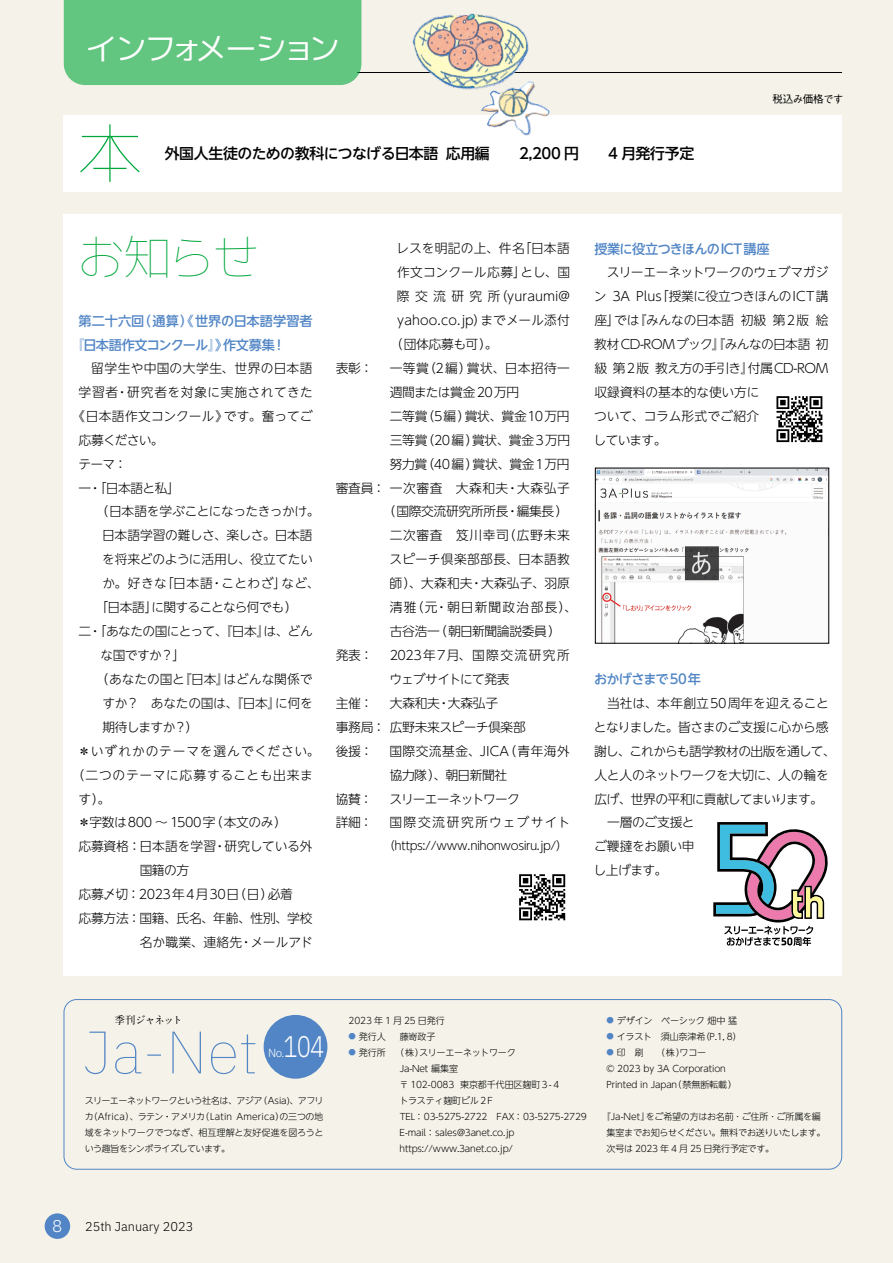
<style>
.page{position:relative;width:893px;height:1263px;background:#f5f2e9}
.page>*{position:absolute;margin:0;border:0;box-sizing:border-box;transform-origin:0 0}
.t1{font:63.75px "M+1 pthin";color:#00a73b}
.t2{font:47.85px "M+1 pthin";color:#00a73b}
.t3{font:31.95px "M+1 pregular";letter-spacing:-.1em;color:#fff}
.t4{font:300 29.7px "IBM Plex Sans";color:#fff;scale:.8 1}
.t5{font:300 16.95px "IBM Plex Sans";color:#fff}
.t6{font:500 14.85px "UD Shin Go NT Pro";letter-spacing:-.03em;color:#000}
.t7{font:500 13.35px/23.9px "UD Shin Go NT Pro";letter-spacing:-.025em;color:#5185c5}
.t8{font:500 13.35px "UD Shin Go NT Pro";letter-spacing:-.05em;color:#5185c5}
.t9{font:300 12.75px/23.9px "UD Shin Go NT Pro";letter-spacing:-.02em;color:#000}
.t10{font:300 12.75px "UD Shin Go NT Pro";letter-spacing:.01em;color:#000}
.t11{font:300 12.75px "UD Shin Go NT Pro";letter-spacing:-.055em;color:#000}
.t12{font:300 12.75px "UD Shin Go NT Pro";letter-spacing:.04em;color:#000}
.t13{font:300 12.75px "UD Shin Go NT Pro";letter-spacing:.03em;color:#000}
.t14{font:300 12.75px "UD Shin Go NT Pro";letter-spacing:.05em;color:#000}
.t15{font:300 12.75px "UD Shin Go NT Pro";letter-spacing:.005em;color:#000}
.t16{font:300 12.75px "UD Shin Go NT Pro";letter-spacing:-.04em;color:#000}
.t17{font:300 12.75px "UD Shin Go NT Pro";letter-spacing:.02em;color:#000}
.t18{font:300 12.75px/23.9px "UD Shin Go NT Pro";letter-spacing:.015em;color:#000}
.t19{font:300 12.75px "UD Shin Go NT Pro";letter-spacing:-.05em;color:#000}
.t20{font:300 12.75px "UD Shin Go NT Pro";letter-spacing:-.06em;color:#000}
.t21{font:300 12.75px "UD Shin Go NT Pro";color:#000}
.t22{font:300 12.75px "UD Shin Go NT Pro";letter-spacing:.065em;color:#000}
.t23{font:300 12.75px "IBM Plex Sans";color:#000}
.t24{font:300 12.75px "UD Shin Go NT Pro";letter-spacing:.035em;color:#000}
.t25{font:300 12.75px "UD Shin Go NT Pro";letter-spacing:.095em;color:#000}
.t26{font:300 12.75px "UD Shin Go NT Pro";letter-spacing:.025em;color:#000}
.t27{font:300 12.75px "UD Shin Go NT Pro";letter-spacing:.11em;color:#000}
.t28{font:300 12.75px "UD Shin Go NT Pro";letter-spacing:-.075em;color:#000}
.t29{font:300 11.7px "UD Shin Go NT Pro";letter-spacing:-.035em;color:#000}
.t30{font:300 11.7px "IBM Plex Sans";color:#fff}
.t31{font:700 10.65px "A1 Mincho Std";letter-spacing:-.095em;color:#000}
.t32{font:500 10.65px "Gothic BBB Pro";letter-spacing:-.05em;color:#000}
.t33{font:300 9px/15.9px "UD Shin Go NT Pro";letter-spacing:-.02em;color:#000}
.s1{font-size:7.5px;color:#5185c5}
</style>
<div class="page">
<hr style="left:357px;top:72px;width:485px;height:1px;background:#000">
<div style="left:64px;top:0;width:297px;height:85px;background:#62c580"></div>
<div style="left:64px;top:115px;width:778px;height:76px;background:#fff"></div>
<div style="left:64px;top:999px;width:778px;height:170px;border:1px solid #5185c5;border-radius:13px"></div>
<div style="left:264px;top:1015px;width:63px;height:64px;background:#5185c5;border-radius:50%"></div>
<svg style="left:85px;top:1031px;width:170px;height:43px"></svg>
<img style="left:412px;top:13px;width:138px;height:123px">
<div style="left:45px;top:1213px;width:25px;height:26px;background:#5185c5;border-radius:50%"></div>
<div style="left:64px;top:215px;width:778px;height:761px;background:#fff"></div>
<svg style="left:519px;top:874px;width:46px;height:46px"></svg>
<svg style="left:713px;top:822px;width:115px;height:124px"></svg>
<svg style="left:776px;top:396px;width:46px;height:46px"></svg>
<img style="left:597px;top:470px;width:230px;height:171px">
<h3 class="t3" style="left:85px;top:28px;width:256px">インフォメーション</h3>
<h1 class="t1" style="left:78px;top:113px;width:65px">本</h1>
<p class="t6" style="left:165px;top:141px;width:531px">外国人生徒のための教科につなげる日本語応用編　　2,200 円　　4 月発行予定</p>
<p class="t32" style="left:772px;top:90px;width:72px">税込み価格です</p>
<h2 class="t2" style="left:77px;top:228px;width:184px">お知らせ</h2>
<p class="t7" style="left:71px;top:308px;width:243px;text-indent:7px">第二十六回（通算）《世界の日本語学習者『日本語作文コンクール』》作文募集！</p>
<p class="t13" style="left:91px;top:358px;width:223px">留学生や中国の大学生、世界の日本語</p>
<p class="t12" style="left:79px;top:382px;width:236px">学習者・研究者を対象に実施されてきた</p>
<p class="t21" style="left:72px;top:406px;width:242px">《日本語作文コンクール》です。奮ってご</p>
<p class="t9" style="left:79px;top:427px;width:87px">応募ください。</p>
<p class="t9" style="left:78px;top:451px;width:50px">テーマ：</p>
<p class="t9" style="left:79px;top:475px;width:103px">一・「日本語と私」</p>
<p class="t9" style="left:95px;top:499px;width:226px">（日本語を学ぶことになったきっかけ。</p>
<p class="t9" style="left:102px;top:523px;width:212px">日本語学習の難しさ、楽しさ。日本語</p>
<p class="t9" style="left:102px;top:547px;width:212px">を将来どのように活用し、役立てたい</p>
<p class="t13" style="left:102px;top:573px;width:219px">か。好きな「日本語・ことわざ」など、</p>
<p class="t11" style="left:95px;top:597px;width:204px">「日本語」に関することなら何でも）</p>
<p class="t19" style="left:79px;top:621px;width:236px">二・「あなたの国にとって、『日本』は、どん</p>
<p class="t9" style="left:101px;top:643px;width:86px">な国ですか？」</p>
<p class="t9" style="left:95px;top:667px;width:219px">（あなたの国と『日本』はどんな関係で</p>
<p class="t9" style="left:102px;top:691px;width:212px">すか？　あなたの国は、『日本』に何を</p>
<p class="t9" style="left:103px;top:714px;width:97px">期待しますか？）</p>
<p class="t22" style="left:78px;top:740px;width:243px">＊いずれかのテーマを選んでください。</p>
<p class="t14" style="left:71px;top:764px;width:243px">（二つのテーマに応募することも出来ま</p>
<p class="t9" style="left:78px;top:786px;width:33px">す）。</p>
<p class="t16" style="left:78px;top:812px;width:211px">＊字数は800 ～ 1500字（本文のみ）</p>
<p class="t9" style="left:79px;top:834px;width:236px">応募資格：日本語を学習・研究している外</p>
<p class="t9" style="left:140px;top:858px;width:51px">国籍の方</p>
<p class="t9" style="left:79px;top:882px;width:216px">応募〆切：2023年4月30日（日）必着</p>
<p class="t9" style="left:79px;top:906px;width:236px">応募方法：国籍、氏名、年齢、性別、学校</p>
<p class="t15" style="left:140px;top:932px;width:175px">名か職業、連絡先・メールアド</p>
<p class="t17" style="left:396px;top:238px;width:175px">レスを明記の上、件名「日本語</p>
<p class="t10" style="left:397px;top:262px;width:175px">作文コンクール応募」とし、国</p>
<p class="t17" style="left:397px;top:286px;width:175px">際交流研究所（yuraumi@</p>
<p class="t10" style="left:397px;top:310px;width:174px">yahoo.co.jp）までメール添付</p>
<p class="t9" style="left:390px;top:332px;width:109px">（団体応募も可）。</p>
<p class="t9" style="left:336px;top:356px;width:39px">表彰：</p>
<p class="t24" style="left:390px;top:358px;width:182px">一等賞（2編）賞状、日本招待一</p>
<p class="t16" style="left:390px;top:382px;width:131px">週間または賞金20万円</p>
<p class="t9" style="left:390px;top:404px;width:181px">二等賞（5編）賞状、賞金10万円</p>
<p class="t9" style="left:390px;top:427px;width:182px">三等賞（20編）賞状、賞金3万円</p>
<p class="t9" style="left:390px;top:451px;width:181px">努力賞（40編）賞状、賞金1万円</p>
<p class="t12" style="left:336px;top:477px;width:236px">審査員：一次審査　大森和夫・大森弘子</p>
<p class="t9" style="left:383px;top:499px;width:187px">（国際交流研究所所長・編集長）</p>
<p class="t14" style="left:390px;top:525px;width:182px">二次審査　笈川幸司（広野未来</p>
<p class="t26" style="left:390px;top:549px;width:182px">スピーチ倶楽部部長、日本語教</p>
<p class="t10" style="left:390px;top:573px;width:182px">師）、大森和夫・大森弘子、羽原</p>
<p class="t25" style="left:390px;top:597px;width:188px">清雅（元・朝日新聞政治部長）、</p>
<p class="t9" style="left:390px;top:619px;width:173px">古谷浩一（朝日新聞論説委員）</p>
<p class="t9" style="left:336px;top:643px;width:39px">発表：</p>
<p class="t9" style="left:389px;top:643px;width:182px">2023年7月、国際交流研究所ウェブサイトにて発表</p>
<p class="t9" style="left:336px;top:691px;width:39px">主催：</p>
<p class="t9" style="left:336px;top:691px;width:192px;text-indent:54px">大森和夫・大森弘子<br>事務局：広野未来スピーチ倶楽部後援：</p>
<p class="t18" style="left:390px;top:738px;width:182px">国際交流基金、JICA（青年海外協力隊）、朝日新聞社</p>
<p class="t9" style="left:336px;top:786px;width:38px">協賛：</p>
<p class="t28" style="left:390px;top:788px;width:132px">スリーエーネットワーク</p>
<p class="t9" style="left:336px;top:810px;width:38px">詳細：</p>
<p class="t27" style="left:390px;top:812px;width:182px">国際交流研究所ウェブサイト</p>
<p class="t29" style="left:383px;top:836px;width:186px">（https://www.nihonwosiru.jp/）</p>
<p class="t7" style="left:594px;top:236px;width:177px">授業に役立つきほんのICT講座</p>
<p class="t9" style="left:594px;top:260px;width:236px;text-indent:13px">スリーエーネットワークのウェブマガジン 3A Plus「授業に役立つきほんのICT講座」では『みんなの日本語 初級 第2版 絵教材CD-ROMブック』『みんなの日本語 初級 第2版 教え方の手引き』付属CD-ROM収録資料の基本的な使い方に<br>ついて、コラム形式でご紹介<br>しています。</p>
<p class="t8" style="left:594px;top:668px;width:109px">おかげさまで50年</p>
<p class="t15" style="left:607px;top:693px;width:223px">当社は、本年創立50周年を迎えること</p>
<p class="t9" style="left:594px;top:714px;width:236px">となりました。皆さまのご支援に心から感</p>
<p class="t11" style="left:594px;top:740px;width:243px">謝し、これからも語学教材の出版を通して、</p>
<p class="t9" style="left:594px;top:762px;width:236px">人と人のネットワークを大切に、人の輪を</p>
<p class="t20" style="left:594px;top:788px;width:230px">広げ、世界の平和に貢献してまいります。</p>
<p class="t9" style="left:607px;top:810px;width:89px">一層のご支援と</p>
<p class="t9" style="left:594px;top:834px;width:102px">ご鞭撻をお願い申</p>
<p class="t9" style="left:594px;top:858px;width:75px">し上げます。</p>
<p class="t31" style="left:114px;top:1011px;width:70px">季刊ジャネット</p>
<h3 class="t4" style="left:284px;top:1024px;width:52px">104</h3>
<p class="t33" style="left:85px;top:1092px;width:240px;text-align:justify">スリーエーネットワークという社名は、アジア（Asia)、アフリカ（Africa）、ラテン・アメリカ（Latin America）の三つの地域をネットワークでつなぎ、相互理解と友好促進を図ろうという趣旨をシンボライズしています。</p>
<p class="t30" style="left:268px;top:1044px;width:18px">No.</p>
<p class="t33" style="left:349px;top:1012px;width:98px">2023 年 1 月 25 日発行</p>
<p class="t33" style="left:349px;top:1028px;width:39px"><span class="s1">●</span> 発行人</p>
<p class="t33" style="left:400px;top:1028px;width:37px">藤嵜政子</p>
<p class="t33" style="left:399px;top:1044px;width:189px;text-indent:-51px"><span class="s1">●</span> 発行所 （株）スリーエーネットワーク<br>Ja-Net 編集室<br>〒 102-0083 東京都千代田区麹町３-４<br>トラスティ麹町ビル２F<br>TEL： 03-5275-2722　FAX： 03-5275-2729<br>E-mail： sales@3anet.co.jp 　https://www.3anet.co.jp/</p>
<p class="t33" style="left:607px;top:1012px;width:132px"><span class="s1">●</span> デザイン　ベーシック 畑中 猛</p>
<p class="t33" style="left:607px;top:1028px;width:137px"><span class="s1">●</span> イラスト　須山奈津希（P.1, 8）</p>
<p class="t33" style="left:607px;top:1044px;width:39px"><span class="s1">●</span> 印　刷</p>
<p class="t33" style="left:606px;top:1044px;width:132px;text-indent:49px">（株）ワコー<br>© 2023 by 3A Corporation<br>Printed in Japan（禁無断転載）</p>
<p class="t33" style="left:606px;top:1108px;width:220px;text-indent:-5px">『Ja-Net』をご希望の方はお名前･ご住所･ご所属を編集室までお知らせください。無料でお送りいたします。次号は 2023 年 4 月 25 日発行予定です。</p>
<h3 class="t5" style="left:52px;top:1213px;width:12px">8</h3>
<p class="t23" style="left:85px;top:1216px;width:110px">25th January 2023</p>
</div>
